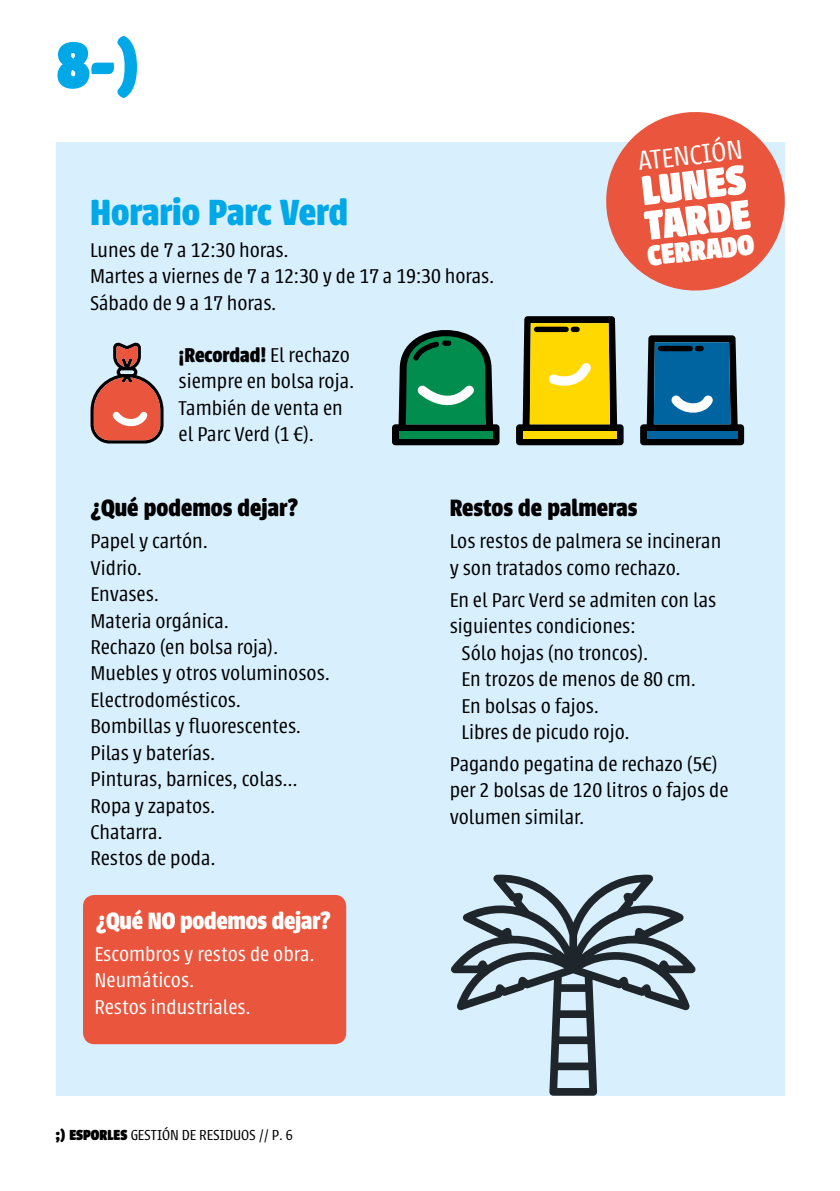
<style>
.page{position:relative;width:840px;height:1191px;background:#fff}
.page>*{position:absolute;margin:0;border:0;box-sizing:border-box;transform-origin:0 0}
.t1{font:900 72px "Urbana";color:#00a8e7}
.t2{font:900 45.6px/35px "Urbana";color:#fff}
.t3{font:700 40px "Urbana";color:#00a8e7}
.t4{font:900 31.6px "Urbana";color:#fff}
.t5{font:300 29.8px "Urbana";color:#fff}
.t6{font:700 26px "Urbana";color:#000}
.t7{font:700 26px "Urbana";letter-spacing:-.01em;color:#fff}
.t8{font:300 22px/26.4px "Urbana";color:#000}
.t9{font:300 22px/26.4px "Urbana";color:#fff}
.t10{font:300 16px "Urbana";color:#000}
.s1{font-weight:700}
.s2{font-weight:900}
</style>
<div class="page">
<div style="left:56px;top:142px;width:728px;height:953px;background:#d8effd"></div>
<svg style="left:606px;top:112px;width:179px;height:183px"></svg>
<svg style="left:392px;top:330px;width:107px;height:115px"></svg>
<svg style="left:640px;top:335px;width:103px;height:110px;background:#235d80"></svg>
<svg style="left:516px;top:316px;width:107px;height:129px;background:#b7a326"></svg>
<svg style="left:90px;top:342px;width:73px;height:101px"></svg>
<div style="left:83px;top:895px;width:263px;height:149px;background:#ea553d;border-radius:11px"></div>
<svg style="left:451px;top:874px;width:244px;height:221px"></svg>
<h1 class="t1" style="left:57px;top:23px;width:87px">8-)</h1>
<h3 class="t3" style="left:90px;top:190px;width:259px">Horario Parc Verd</h3>
<p class="t8" style="left:90px;top:237px;width:405px">Lunes de 7 a 12:30 horas.<br>Martes a viernes de 7 a 12:30 y de 17 a 19:30 horas.<br>Sábado de 9 a 17 horas.</p>
<p class="t8" style="left:178px;top:342px;width:177px"><span class="s1">¡Recordad!</span> El rechazo siempre en bolsa roja.<br>También de venta en el Parc Verd (1 €).</p>
<h3 class="t5" style="left:635px;top:146px;width:107px;rotate:-7deg">ATENCIÓN</h3>
<h2 class="t2" style="left:639px;top:174px;width:107px;rotate:-6deg">LUNES<br>TARDE</h2>
<h3 class="t4" style="left:645px;top:237px;width:109px;rotate:-6deg">CERRADO</h3>
<p class="t6" style="left:90px;top:493px;width:209px">¿Qué podemos dejar?</p>
<p class="t8" style="left:90px;top:528px;width:241px">Papel y cartón.<br>Vidrio.<br>Envases.<br>Materia orgánica.<br>Rechazo (en bolsa roja).<br>Muebles y otros voluminosos.<br>Electrodomésticos.<br>Bombillas y fluorescentes.<br>Pilas y baterías.<br>Pinturas, barnices, colas...<br>Ropa y zapatos.<br>Chatarra.<br>Restos de poda.</p>
<p class="t7" style="left:96px;top:905px;width:236px">¿Qué NO podemos dejar?</p>
<p class="t9" style="left:94px;top:941px;width:221px">Escombros y restos de obra.<br>Neumáticos.<br>Restos industriales.</p>
<p class="t10" style="left:56px;top:1127px;width:238px"><span class="s2">;) ESPORLES</span> GESTIÓN DE RESIDUOS // P. 6</p>
<p class="t6" style="left:449px;top:493px;width:189px">Restos de palmeras</p>
<p class="t8" style="left:449px;top:528px;width:273px">Los restos de palmera se incineran y son tratados como rechazo.</p>
<p class="t8" style="left:449px;top:587px;width:268px">En el Parc Verd se admiten con las</p>
<p class="t8" style="left:449px;top:613px;width:187px">siguientes condiciones:</p>
<p class="t8" style="left:461px;top:640px;width:188px">Sólo hojas (no troncos).</p>
<p class="t8" style="left:461px;top:666px;width:235px">En trozos de menos de 80 cm.</p>
<p class="t8" style="left:461px;top:692px;width:139px">En bolsas o fajos.</p>
<p class="t8" style="left:461px;top:719px;width:169px">Libres de picudo rojo.</p>
<p class="t8" style="left:449px;top:751px;width:280px">Pagando pegatina de rechazo (5€) per 2 bolsas de 120 litros o fajos de volumen similar.</p>
</div>
